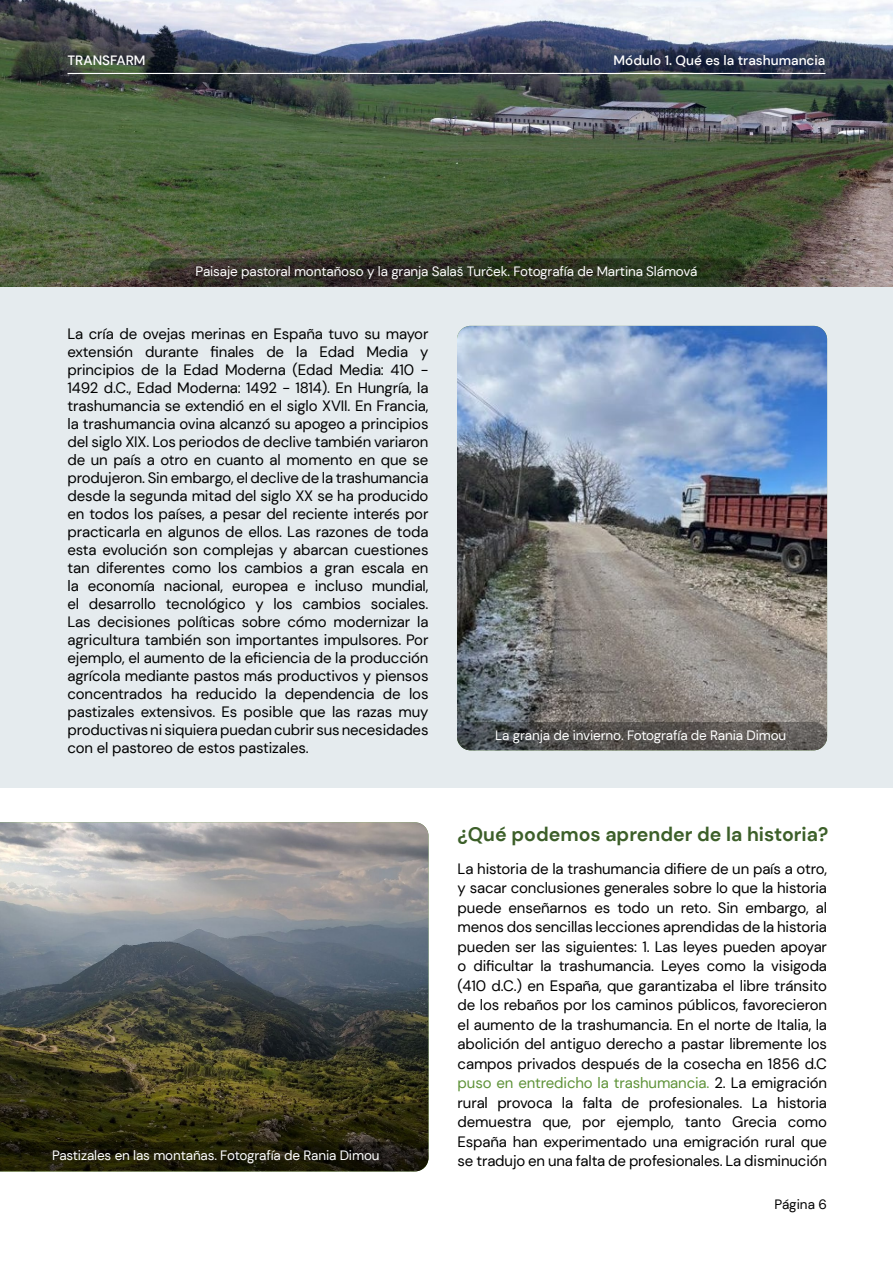
<style>
.page{position:relative;width:893px;height:1263px;background:#fff}
.page>*{position:absolute;margin:0;border:0;box-sizing:border-box;transform-origin:0 0}
.t1{font:700 19.5px "DM Sans";color:#3c5f29}
.t2{font:15px/18px "DM Sans";letter-spacing:-.01em;color:#000;text-align:justify}
.t3{font:13.5px "DM Sans";letter-spacing:-.01em;color:#fff}
.t4{font:500 13.5px "DM Sans";color:#fff}
.t5{font:13.5px "DM Sans";color:#000}
.s1{color:#5e9238}
</style>
<div class="page">
<div style="left:0;top:286px;width:893px;height:502px;background:#e5ebee"></div>
<img style="left:0;top:0;width:893px;height:287px">
<img style="left:457px;top:326px;width:370px;height:424px">
<img style="left:0;top:822px;width:428px;height:349px">
<svg style="left:148px;top:258px;width:597px;height:29px;background:#2e3223"></svg>
<svg style="left:457px;top:722px;width:370px;height:28px;background:#54524f"></svg>
<svg style="left:0;top:1142px;width:428px;height:28px;background:#1d1b09"></svg>
<hr style="left:68px;top:73px;width:757px;height:1px;background:#fff">
<p class="t4" style="left:68px;top:52px;width:80px">TRANSFARM</p>
<p class="t4" style="left:614px;top:52px;width:213px">Módulo 1. Qué es la trashumancia</p>
<p class="t3" style="left:196px;top:263px;width:503px">Paisaje pastoral montañoso y la granja Salaš Turček. Fotografía de Martina Slámová</p>
<p class="t2" style="left:68px;top:324px;width:362px">La cría de ovejas merinas en España tuvo su mayor extensión durante finales de la Edad Media y principios de la Edad Moderna (Edad Media: 410 - 1492 d.C., Edad Moderna: 1492 - 1814). En Hungría, la trashumancia se extendió en el siglo XVII. En Francia, la trashumancia ovina alcanzó su apogeo a principios del siglo XIX. Los periodos de declive también variaron de un país a otro en cuanto al momento en que se produjeron. Sin embargo, el declive de la trashumancia desde la segunda mitad del siglo XX se ha producido en todos los países, a pesar del reciente interés por practicarla en algunos de ellos. Las razones de toda esta evolución son complejas y abarcan cuestiones tan diferentes como los cambios a gran escala en la economía nacional, europea e incluso mundial, el desarrollo tecnológico y los cambios sociales.<br>Las decisiones políticas sobre cómo modernizar la agricultura también son importantes impulsores. Por ejemplo, el aumento de la eficiencia de la producción agrícola mediante pastos más productivos y piensos concentrados ha reducido la dependencia de los pastizales extensivos. Es posible que las razas muy productivas ni siquiera puedan cubrir sus necesidades con el pastoreo de estos pastizales.</p>
<p class="t3" style="left:52px;top:1147px;width:329px">Pastizales en las montañas. Fotografía de Rania Dimou</p>
<p class="t3" style="left:495px;top:726px;width:292px">La granja de invierno. Fotografía de Rania Dimou</p>
<h1 class="t1" style="left:457px;top:822px;width:372px">¿Qué podemos aprender de la historia?</h1>
<p class="t2" style="left:458px;top:859px;width:371px;line-height:19.5px">La historia de la trashumancia difiere de un país a otro, y sacar conclusiones generales sobre lo que la historia puede enseñarnos es todo un reto. Sin embargo, al menos dos sencillas lecciones aprendidas de la historia pueden ser las siguientes: 1. Las leyes pueden apoyar o dificultar la trashumancia. Leyes como la visigoda (410 d.C.) en España, que garantizaba el libre tránsito de los rebaños por los caminos públicos, favorecieron el aumento de la trashumancia. En el norte de Italia, la abolición del antiguo derecho a pastar libremente los campos privados después de la cosecha en 1856 d.C <span class="s1">puso en entredicho la trashumancia.</span> 2. La emigración rural provoca la falta de profesionales. La historia demuestra que, por ejemplo, tanto Grecia como España han experimentado una emigración rural que se tradujo en una falta de profesionales. La disminución</p>
<p class="t5" style="left:774px;top:1196px;width:54px">Página 6</p>
</div>
